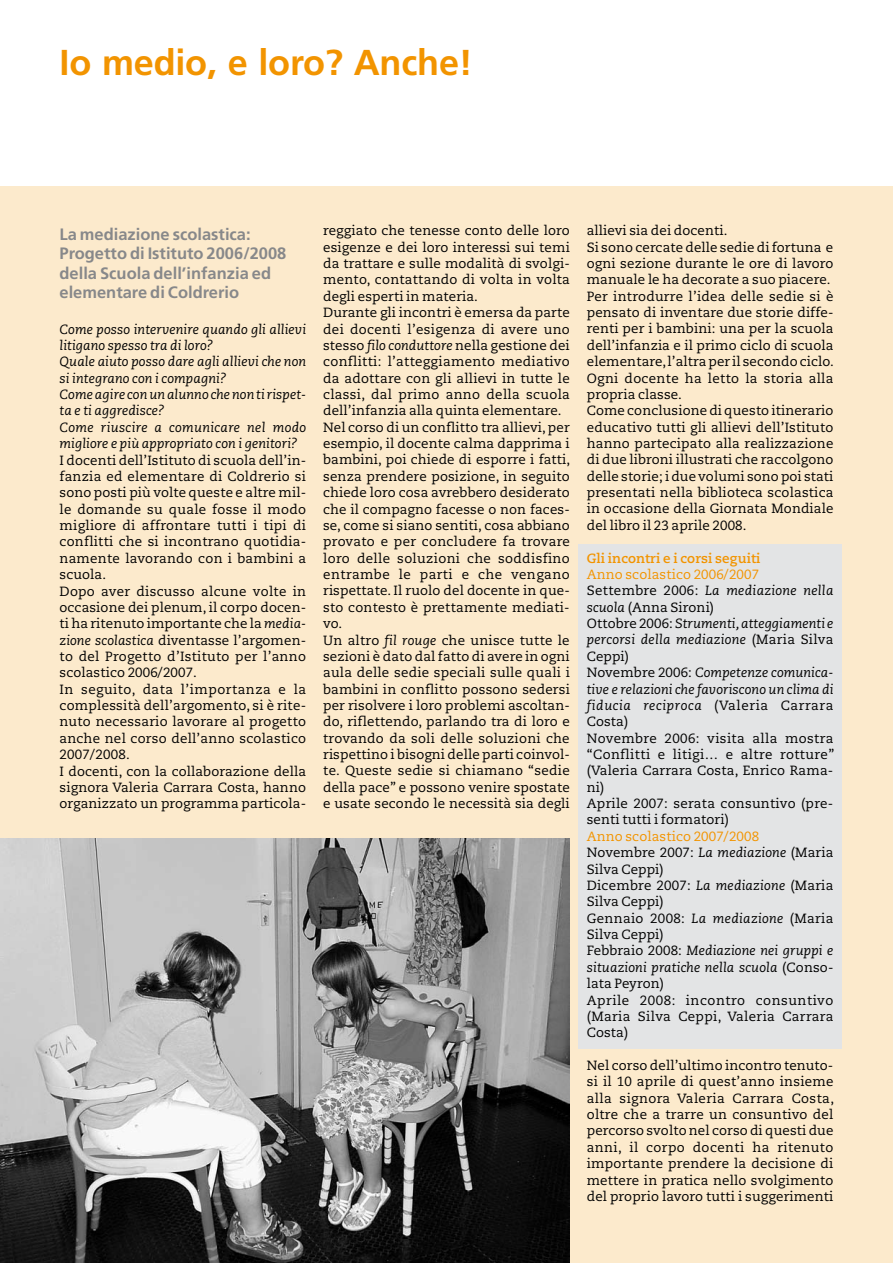
<style>
.page{position:relative;width:893px;height:1263px;background:#fff}
.page>*{position:absolute;margin:0;border:0;box-sizing:border-box;transform-origin:0 0}
.t1{font:700 36px "Frutiger";letter-spacing:-.005em;color:#f29400}
.t2{font:700 16.5px/19.5px "Frutiger";color:#87888a}
.t3{font:13.35px/16.4px "Caecilia";letter-spacing:.01em;color:#000}
.s1{font-style:italic}
.s2{font-weight:700;color:#f29400}
.s3{color:#f29400}
</style>
<div class="page">
<div style="left:0;top:186px;width:893px;height:1077px;background:#fceacc"></div>
<div style="left:578px;top:545px;width:264px;height:504px;background:#e3e4e5"></div>
<img style="left:0;top:839px;width:570px;height:424px">
<p class="t1" style="left:60px;top:41px;width:415px">Io medio, e loro? Anche!</p>
<p class="t2" style="left:60px;top:224px;width:228px">La mediazione scolastica:<br>Progetto di Istituto 2006/2008 della Scuola dell’infanzia ed elementare di Coldrerio</p>
<p class="t3" style="left:60px;top:321px;width:248px"><span class="s1">Come posso intervenire quando gli allievi litigano spesso tra di loro?<br>Quale aiuto posso dare agli allievi che non si integrano con i compagni?<br>Come agire con un alunno che non ti rispet&shy;ta e ti aggredisce?<br>Come riuscire a comunicare nel modo migliore e più appropriato con i genitori?<br></span>I docenti dell’Istituto di scuola dell’in&shy;fanzia ed elementare di Coldrerio si sono posti più volte queste e altre mil&shy;le domande su quale fosse il modo migliore di affrontare tutti i tipi di conflitti che si incontrano quotidia&shy;namente lavorando con i bambini a scuola.<br>Dopo aver discusso alcune volte in occasione dei plenum, il corpo docen&shy;ti ha ritenuto importante che la <span class="s1">media&shy;zione scolastica</span> diventasse l’argomen&shy;to del Progetto d’Istituto per l’anno scolastico 2006/2007.<br>In seguito, data l’importanza e la complessità dell’argomento, si è rite&shy;nuto necessario lavorare al progetto anche nel corso dell’anno scolastico 2007/2008.<br>I docenti, con la collaborazione della signora Valeria Carrara Costa, hanno organizzato un programma particola-</p>
<p class="t3" style="left:323px;top:223px;width:249px">reggiato che tenesse conto delle loro esigenze e dei loro interessi sui temi da trattare e sulle modalità di svolgi&shy;mento, contattando di volta in volta degli esperti in materia.<br>Durante gli incontri è emersa da parte dei docenti l’esigenza di avere uno stesso <span class="s1">filo conduttore</span> nella gestione dei conflitti: l’atteggiamento mediativo da adottare con gli allievi in tutte le classi, dal primo anno della scuola dell’infanzia alla quinta elementare.<br>Nel corso di un conflitto tra allievi, per esempio, il docente calma dapprima i bambini, poi chiede di esporre i fatti, senza prendere posizione, in seguito chiede loro cosa avrebbero desiderato che il compagno facesse o non faces&shy;se, come si siano sentiti, cosa abbiano provato e per concludere fa trovare loro delle soluzioni che soddisfino entrambe le parti e che vengano rispettate. Il ruolo del docente in que&shy;sto contesto è prettamente mediati&shy;vo.<br>Un altro <span class="s1">fil rouge</span> che unisce tutte le sezioni è dato dal fatto di avere in ogni aula delle sedie speciali sulle quali i bambini in conflitto possono sedersi per risolvere i loro problemi ascoltan&shy;do, riflettendo, parlando tra di loro e trovando da soli delle soluzioni che rispettino i bisogni delle parti coinvol&shy;te. Queste sedie si chiamano “sedie della pace” e possono venire spostate e usate secondo le necessità sia degli</p>
<p class="t3" style="left:587px;top:223px;width:249px">allievi sia dei docenti.<br>Si sono cercate delle sedie di fortuna e ogni sezione durante le ore di lavoro manuale le ha decorate a suo piacere.<br>Per introdurre l’idea delle sedie si è pensato di inventare due storie diffe&shy;renti per i bambini: una per la scuola dell’infanzia e il primo ciclo di scuola elementare, l’altra per il secondo ciclo.<br>Ogni docente ha letto la storia alla propria classe.<br>Come conclusione di questo itinerario educativo tutti gli allievi dell’Istituto hanno partecipato alla realizzazione di due libroni illustrati che raccolgono delle storie; i due volumi sono poi stati presentati nella biblioteca scolastica in occasione della Giornata Mondiale del libro il 23 aprile 2008.</p>
<p class="t3" style="left:587px;top:550px;width:249px"><span class="s2">Gli incontri e i corsi seguiti<br></span><span class="s3">Anno scolastico 2006/2007<br></span>Settembre 2006: <span class="s1">La mediazione nella scuola</span> (Anna Sironi)<br>Ottobre 2006: <span class="s1">Strumenti, atteggiamenti e percorsi della mediazione</span> (Maria Silva<br>Ceppi)<br>Novembre 2006: <span class="s1">Competenze comunica&shy;tive e relazioni che favoriscono un clima di fiducia reciproca</span> (Valeria Carrara<br>Costa)<br>Novembre 2006: visita alla mostra “Conflitti e litigi… e altre rotture” (Valeria Carrara Costa, Enrico Rama&shy;ni)<br>Aprile 2007: serata consuntivo (pre&shy;senti tutti i formatori)<br><span class="s3">Anno scolastico 2007/2008<br></span>Novembre 2007: <span class="s1">La mediazione</span> (Maria<br>Silva Ceppi)<br>Dicembre 2007: <span class="s1">La mediazione</span> (Maria<br>Silva Ceppi)<br>Gennaio 2008: <span class="s1">La mediazione</span> (Maria<br>Silva Ceppi)<br>Febbraio 2008: <span class="s1">Mediazione nei gruppi e situazioni pratiche nella scuola</span> (Conso&shy;lata Peyron)<br>Aprile 2008: incontro consuntivo (Maria Silva Ceppi, Valeria Carrara<br>Costa)</p>
<p class="t3" style="left:587px;top:1057px;width:249px;text-align:justify">Nel corso dell’ultimo incontro tenuto&shy;si il 10 aprile di quest’anno insieme alla signora Valeria Carrara Costa, oltre che a trarre un consuntivo del percorso svolto nel corso di questi due anni, il corpo docenti ha ritenuto importante prendere la decisione di mettere in pratica nello svolgimento del proprio lavoro tutti i suggerimenti</p>
</div>
